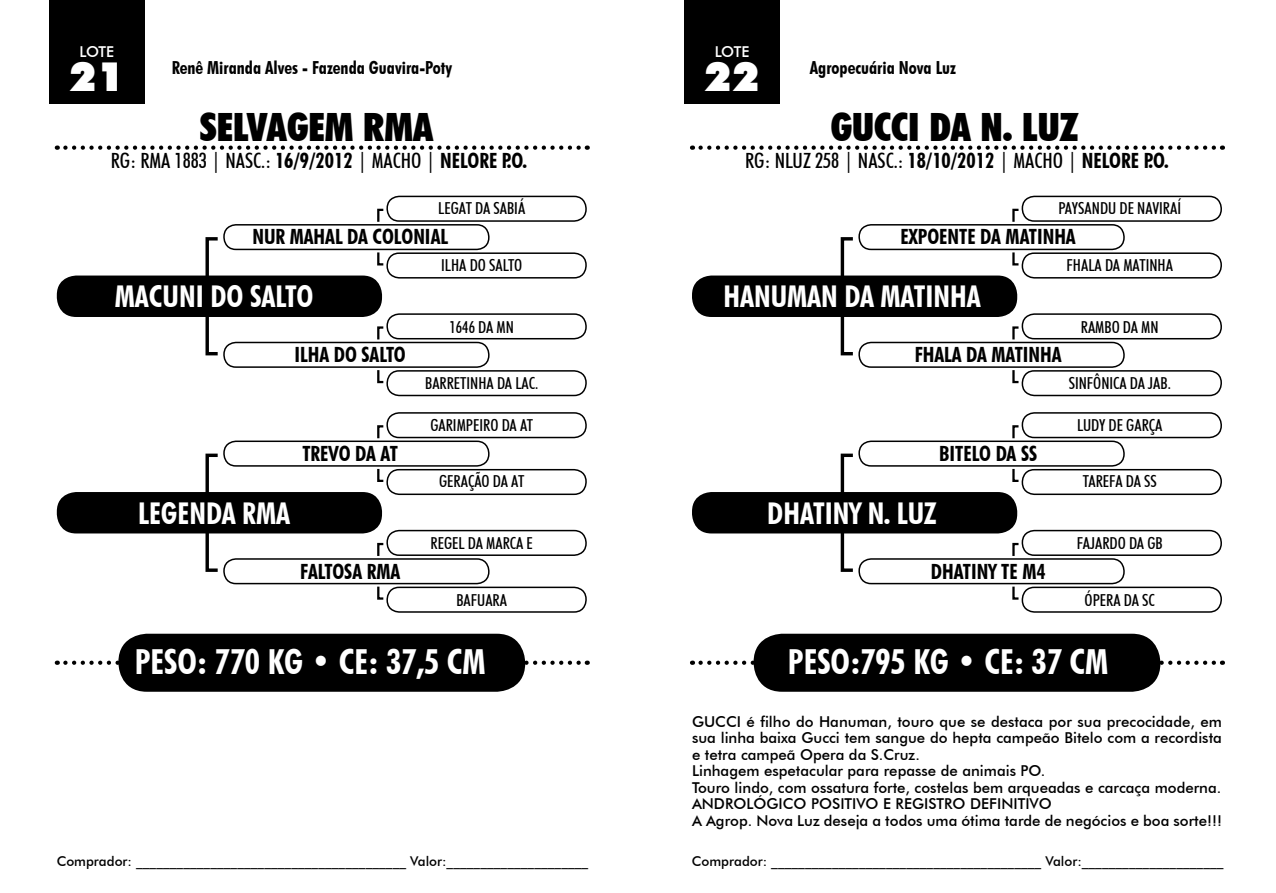
<style>
.page{position:relative;width:1276px;height:893px;background:#fff}
.page>*{position:absolute;margin:0;border:0;box-sizing:border-box;transform-origin:0 0}
.t1{font:900 40.5px "Futura BT";color:#fff}
.t2{font:900 condensed 39px "Futura BT";color:#000}
.t3{font:700 condensed 34.5px "Futura BT";color:#fff}
.t4{font:700 condensed 30px "Futura BT";color:#fff}
.t5{font:700 condensed 21px "Futura BT";color:#000}
.t6{font:500 condensed 21px "Futura BT";color:#000}
.t7{font:700 condensed 18px "Futura BT";color:#000}
.t8{font:500 condensed 16.5px "Futura BT";color:#000}
.t9{font:500 15px/16.5px "Futura BT";color:#000}
.t10{font:500 15px "Futura BT";color:#fff}
.t11{font:500 13.5px "Futura BT";color:#000}
.s1{font-weight:700}
</style>
<div class="page">
<svg style="left:65px;top:661px;width:523px;height:4px"></svg>
<div style="left:118px;top:634px;width:407px;height:58px;background:#000;border-radius:29px"></div>
<div style="left:57px;top:276px;width:325px;height:41px;background:#000;border-radius:20px"></div>
<div style="left:57px;top:492px;width:325px;height:41px;background:#000;border-radius:20px"></div>
<svg style="left:204px;top:237px;width:17px;height:39px"></svg>
<svg style="left:205px;top:453px;width:13px;height:39px"></svg>
<svg style="left:205px;top:317px;width:13px;height:39px"></svg>
<svg style="left:204px;top:533px;width:17px;height:39px"></svg>
<div style="left:223px;top:224px;width:266px;height:26px;border:2px solid #000;border-radius:12px"></div>
<div style="left:386px;top:196px;width:201px;height:26px;border:2px solid #000;border-radius:12px"></div>
<svg style="left:377px;top:208px;width:7px;height:14px"></svg>
<div style="left:386px;top:252px;width:201px;height:27px;border:2px solid #000;border-radius:12px"></div>
<svg style="left:376px;top:250px;width:9px;height:16px"></svg>
<div style="left:223px;top:441px;width:266px;height:26px;border:2px solid #000;border-radius:12px"></div>
<div style="left:386px;top:412px;width:201px;height:26px;border:2px solid #000;border-radius:12px"></div>
<svg style="left:376px;top:425px;width:9px;height:16px"></svg>
<div style="left:386px;top:469px;width:201px;height:26px;border:2px solid #000;border-radius:12px"></div>
<svg style="left:377px;top:468px;width:7px;height:14px"></svg>
<div style="left:223px;top:342px;width:266px;height:26px;border:2px solid #000;border-radius:12px"></div>
<div style="left:386px;top:313px;width:201px;height:26px;border:2px solid #000;border-radius:12px"></div>
<svg style="left:376px;top:326px;width:9px;height:16px"></svg>
<div style="left:386px;top:370px;width:201px;height:26px;border:2px solid #000;border-radius:12px"></div>
<svg style="left:377px;top:370px;width:7px;height:14px"></svg>
<div style="left:223px;top:558px;width:266px;height:26px;border:2px solid #000;border-radius:12px"></div>
<div style="left:386px;top:530px;width:201px;height:26px;border:2px solid #000;border-radius:12px"></div>
<svg style="left:377px;top:542px;width:7px;height:14px"></svg>
<div style="left:386px;top:587px;width:201px;height:26px;border:2px solid #000;border-radius:12px"></div>
<svg style="left:376px;top:584px;width:9px;height:16px"></svg>
<div style="left:49px;top:0;width:96px;height:104px;background:#000"></div>
<svg style="left:65px;top:146px;width:523px;height:4px"></svg>
<svg style="left:700px;top:661px;width:523px;height:4px"></svg>
<div style="left:753px;top:634px;width:407px;height:58px;background:#000;border-radius:29px"></div>
<div style="left:692px;top:276px;width:325px;height:41px;background:#000;border-radius:20px"></div>
<div style="left:692px;top:492px;width:325px;height:41px;background:#000;border-radius:20px"></div>
<svg style="left:839px;top:237px;width:17px;height:39px"></svg>
<svg style="left:840px;top:453px;width:13px;height:39px"></svg>
<svg style="left:840px;top:317px;width:13px;height:39px"></svg>
<svg style="left:839px;top:533px;width:17px;height:39px"></svg>
<div style="left:858px;top:224px;width:266px;height:26px;border:2px solid #000;border-radius:12px"></div>
<div style="left:1021px;top:196px;width:201px;height:26px;border:2px solid #000;border-radius:12px"></div>
<svg style="left:1012px;top:208px;width:7px;height:14px"></svg>
<div style="left:1021px;top:252px;width:201px;height:27px;border:2px solid #000;border-radius:12px"></div>
<svg style="left:1011px;top:250px;width:9px;height:16px"></svg>
<div style="left:858px;top:441px;width:266px;height:26px;border:2px solid #000;border-radius:12px"></div>
<div style="left:1021px;top:412px;width:201px;height:26px;border:2px solid #000;border-radius:12px"></div>
<svg style="left:1011px;top:425px;width:9px;height:16px"></svg>
<div style="left:1021px;top:469px;width:201px;height:26px;border:2px solid #000;border-radius:12px"></div>
<svg style="left:1012px;top:468px;width:7px;height:14px"></svg>
<div style="left:858px;top:342px;width:266px;height:26px;border:2px solid #000;border-radius:12px"></div>
<div style="left:1021px;top:313px;width:201px;height:26px;border:2px solid #000;border-radius:12px"></div>
<svg style="left:1011px;top:326px;width:9px;height:16px"></svg>
<div style="left:1021px;top:370px;width:201px;height:26px;border:2px solid #000;border-radius:12px"></div>
<svg style="left:1012px;top:370px;width:7px;height:14px"></svg>
<div style="left:858px;top:558px;width:266px;height:26px;border:2px solid #000;border-radius:12px"></div>
<div style="left:1021px;top:530px;width:201px;height:26px;border:2px solid #000;border-radius:12px"></div>
<svg style="left:1012px;top:542px;width:7px;height:14px"></svg>
<div style="left:1021px;top:587px;width:201px;height:26px;border:2px solid #000;border-radius:12px"></div>
<svg style="left:1011px;top:584px;width:9px;height:16px"></svg>
<div style="left:684px;top:0;width:96px;height:104px;background:#000"></div>
<svg style="left:700px;top:146px;width:523px;height:4px"></svg>
<p class="t10" style="left:80px;top:42px;width:34px">Lote</p>
<h1 class="t1" style="left:69px;top:52px;width:57px">21</h1>
<p class="t7" style="left:172px;top:57px;width:282px">Renê Miranda Alves - Fazenda Guavira-Poty</p>
<h2 class="t2" style="left:200px;top:103px;width:235px">SELVAGEM RMA</h2>
<p class="t10" style="left:715px;top:42px;width:34px">Lote</p>
<h1 class="t1" style="left:704px;top:52px;width:57px">22</h1>
<p class="t7" style="left:810px;top:57px;width:148px">Agropecuária Nova Luz</p>
<h2 class="t2" style="left:830px;top:103px;width:250px">GUCCI DA N. LUZ</h2>
<h3 class="t6" style="left:111px;top:148px;width:418px">RG: RMA 1883 | NASC.: <span class="s1">16/9/2012</span> | MACHO | <span class="s1">NELORE P.O.</span></h3>
<h3 class="t6" style="left:745px;top:148px;width:425px">RG: NLUZ 258 | NASC.: <span class="s1">18/10/2012</span> | MACHO | <span class="s1">NELORE P.O.</span></h3>
<p class="t8" style="left:438px;top:198px;width:88px">LEGAT DA SABIÁ</p>
<p class="t8" style="left:1058px;top:198px;width:124px">PAYSANDU DE NAVIRAÍ</p>
<h3 class="t5" style="left:252px;top:224px;width:197px">NUR MAHAL DA COLONIAL</h3>
<h3 class="t5" style="left:900px;top:224px;width:177px">EXPOENTE DA MATINHA</h3>
<p class="t8" style="left:441px;top:255px;width:81px">ILHA DO SALTO</p>
<p class="t8" style="left:1066px;top:255px;width:108px">FHALA DA MATINHA</p>
<h3 class="t4" style="left:115px;top:278px;width:200px">MACUNI DO SALTO</h3>
<h3 class="t4" style="left:723px;top:278px;width:259px">HANUMAN DA MATINHA</h3>
<p class="t8" style="left:449px;top:317px;width:66px">1646 DA MN</p>
<p class="t8" style="left:1081px;top:317px;width:79px">RAMBO DA MN</p>
<h3 class="t5" style="left:294px;top:342px;width:113px">ILHA DO SALTO</h3>
<h3 class="t5" style="left:914px;top:342px;width:148px">FHALA DA MATINHA</h3>
<p class="t8" style="left:425px;top:374px;width:115px">BARRETINHA DA LAC.</p>
<p class="t8" style="left:1068px;top:374px;width:104px">SINFÔNICA DA JAB.</p>
<p class="t8" style="left:430px;top:415px;width:104px">GARIMPEIRO DA AT</p>
<p class="t8" style="left:1077px;top:415px;width:87px">LUDY DE GARÇA</p>
<h3 class="t5" style="left:302px;top:441px;width:97px">TREVO DA AT</h3>
<h3 class="t5" style="left:939px;top:441px;width:99px">BITELO DA SS</h3>
<p class="t8" style="left:439px;top:472px;width:87px">GERAÇÃO DA AT</p>
<p class="t8" style="left:1082px;top:472px;width:76px">TAREFA DA SS</p>
<h3 class="t4" style="left:138px;top:495px;width:153px">LEGENDA RMA</h3>
<h3 class="t4" style="left:767px;top:495px;width:171px">DHATINY N. LUZ</h3>
<p class="t8" style="left:430px;top:533px;width:104px">REGEL DA MARCA E</p>
<p class="t8" style="left:1077px;top:533px;width:87px">FAJARDO DA GB</p>
<h3 class="t5" style="left:300px;top:558px;width:101px">FALTOSA RMA</h3>
<h3 class="t5" style="left:930px;top:558px;width:116px">DHATINY TE M4</h3>
<p class="t8" style="left:456px;top:590px;width:52px">BAFUARA</p>
<p class="t8" style="left:1084px;top:590px;width:72px">ÓPERA DA SC</p>
<h3 class="t3" style="left:135px;top:641px;width:352px">Peso: 770 Kg • CE: 37,5 cm</h3>
<h3 class="t3" style="left:788px;top:641px;width:322px">Peso:795 Kg • CE: 37 cm</h3>
<p class="t9" style="left:692px;top:713px;width:531px">GUCCI é filho do Hanuman, touro que se destaca por sua precocidade, em sua linha baixa Gucci tem sangue do hepta campeão Bitelo com a recordista e tetra campeã Opera da S.Cruz.<br>Linhagem espetacular para repasse de animais PO.<br>Touro lindo, com ossatura forte, costelas bem arqueadas e carcaça moderna.<br>ANDROLÓGICO POSITIVO E REGISTRO DEFINITIVO<br>A Agrop. Nova Luz deseja a todos uma ótima tarde de negócios e boa sorte!!!</p>
<p class="t11" style="left:57px;top:853px;width:533px">Comprador: ________________________________________ Valor:_____________________</p>
<p class="t11" style="left:692px;top:853px;width:533px">Comprador: ________________________________________ Valor:_____________________</p>
</div>
